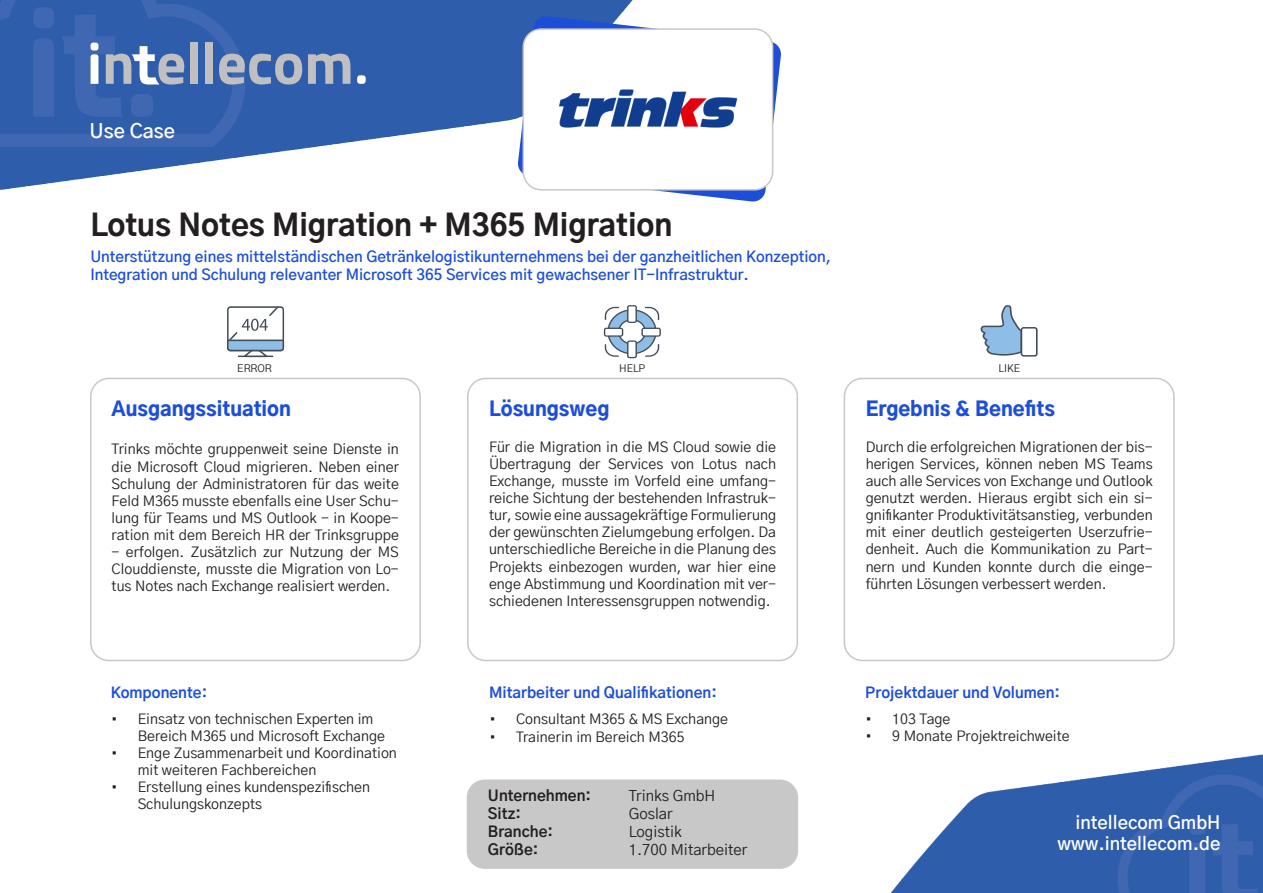
<style>
.page{position:relative;width:1263px;height:893px;background:#fff}
.page>*{position:absolute;margin:0;border:0;box-sizing:border-box;transform-origin:0 0}
.t1{font:800 30px "Gothic A1";color:#241f1f}
.t2{font:900 19.5px "Gothic A1";color:#1d4ed8}
.t3{font:600 19.5px "Gothic A1";color:#fff}
.t4{font:600 18px/21.6px "Gothic A1";color:#fff;text-align:right}
.t5{font:600 15px/18px "Gothic A1";color:#1d4ed8}
.t6{font:700 15px "Gothic A1";color:#1d4ed8}
.t7{font:15px "Gothic A1";color:#241f1f}
.t8{font:700 15px "Gothic A1";color:#241f1f}
.t9{font:14.25px/17.1px "Gothic A1";color:#241f1f;text-align:justify}
.t10{font:10.5px "Gothic A1";color:#241f1f}
</style>
<div class="page">
<img style="left:0;top:0;width:633px;height:190px">
<div style="left:90px;top:378px;width:331px;height:283px;border:2px solid #c8c8c8;border-radius:18px"></div>
<div style="left:844px;top:378px;width:331px;height:283px;border:2px solid #c8c8c8;border-radius:18px"></div>
<div style="left:467px;top:378px;width:331px;height:283px;border:2px solid #c8c8c8;border-radius:18px"></div>
<div style="left:190px;top:43px;width:8px;height:41px;background:#c0bfc1"></div>
<div style="left:205px;top:43px;width:8px;height:41px;background:#c0bfc1"></div>
<svg style="left:219px;top:54px;width:83px;height:31px;background:#8295b7"></svg>
<svg style="left:308px;top:54px;width:42px;height:30px"></svg>
<div style="left:91px;top:43px;width:7px;height:7px;background:#fff;border-radius:3px"></div>
<svg style="left:91px;top:54px;width:7px;height:30px"></svg>
<div style="left:357px;top:75px;width:9px;height:9px;background:#fff;border-radius:3px"></div>
<svg style="left:106px;top:46px;width:78px;height:39px;background:#8097bf"></svg>
<img style="left:890px;top:754px;width:373px;height:139px">
<svg style="left:517px;top:16px;width:264px;height:186px"></svg>
<svg style="left:227px;top:306px;width:57px;height:51px"></svg>
<svg style="left:604px;top:305px;width:57px;height:53px"></svg>
<svg style="left:980px;top:305px;width:57px;height:52px"></svg>
<div style="left:467px;top:779px;width:331px;height:90px;background:#c8c8c8;border-radius:18px"></div>
<div style="left:523px;top:29px;width:250px;height:161px;background:#fff;border-radius:18px"></div>
<div style="left:522px;top:28px;width:251px;height:163px;border:2px solid #c8c8c8;border-radius:18px"></div>
<img style="left:559px;top:89px;width:179px;height:39px">
<h2 class="t3" style="left:90px;top:115px;width:87px">Use Case</h2>
<h1 class="t1" style="left:90px;top:200px;width:584px">Lotus Notes Migration + M365 Migration</h1>
<p class="t5" style="left:90px;top:247px;width:742px">Unterstützung eines mittelständischen Getränkelogistikunternehmens bei der ganzheitlichen Konzeption,<br>Integration und Schulung relevanter Microsoft 365 Services mit gewachsener IT-Infrastruktur.</p>
<p class="t10" style="left:237px;top:360px;width:36px">ERROR</p>
<p class="t10" style="left:619px;top:360px;width:28px">HELP</p>
<p class="t10" style="left:999px;top:360px;width:23px">LIKE</p>
<h2 class="t2" style="left:112px;top:392px;width:181px">Ausgangssituation</h2>
<p class="t9" style="left:112px;top:440px;width:289px">Trinks möchte gruppenweit seine Dienste in die Microsoft Cloud migrieren. Neben einer Schulung der Administratoren für das weite Feld M365 musste ebenfalls eine User Schu&shy;lung für Teams und MS Outlook - in Koope&shy;ration mit dem Bereich HR der Trinksgruppe</p>
<p class="t9" style="left:112px;top:543px;width:289px">- erfolgen. Zusätzlich zur Nutzung der MS Clouddienste, musste die Migration von Lo&shy;tus Notes nach Exchange realisiert werden.</p>
<p class="t6" style="left:111px;top:681px;width:98px">Komponente:</p>
<p class="t9" style="left:138px;top:710px;width:249px;text-indent:-27px">• Einsatz von technischen Experten im<br>Bereich M365 und Microsoft Exchange</p>
<p class="t9" style="left:138px;top:744px;width:261px;text-indent:-27px">• Enge Zusammenarbeit und Koordination mit weiteren Fachbereichen</p>
<p class="t9" style="left:138px;top:778px;width:234px;text-indent:-27px">• Erstellung eines kundenspezifischen<br>Schulungskonzepts</p>
<h2 class="t2" style="left:489px;top:392px;width:122px">Lösungsweg</h2>
<p class="t9" style="left:489px;top:438px;width:289px">Für die Migration in die MS Cloud sowie die Übertragung der Services von Lotus nach Exchange, musste im Vorfeld eine umfang&shy;reiche Sichtung der bestehenden Infrastruk&shy;tur, sowie eine aussagekräftige Formulierung der gewünschten Zielumgebung erfolgen. Da unterschiedliche Bereiche in die Planung des Projekts einbezogen wurden, war hier eine enge Abstimmung und Koordination mit ver&shy;schiedenen Interessensgruppen notwendig.</p>
<p class="t6" style="left:489px;top:681px;width:229px">Mitarbeiter und Qualifikationen:</p>
<p class="t9" style="left:489px;top:710px;width:241px">• Consultant M365 &amp; MS Exchange</p>
<p class="t9" style="left:489px;top:728px;width:197px">• Trainerin im Bereich M365</p>
<p class="t8" style="left:488px;top:784px;width:105px">Unternehmen:</p>
<p class="t7" style="left:629px;top:784px;width:88px">Trinks GmbH</p>
<p class="t8" style="left:488px;top:802px;width:35px">Sitz:</p>
<p class="t7" style="left:629px;top:802px;width:45px">Goslar</p>
<p class="t8" style="left:488px;top:820px;width:67px">Branche:</p>
<p class="t7" style="left:629px;top:820px;width:55px">Logistik</p>
<p class="t8" style="left:488px;top:838px;width:52px">Größe:</p>
<p class="t7" style="left:629px;top:838px;width:120px">1.700 Mitarbeiter</p>
<h2 class="t2" style="left:866px;top:392px;width:191px">Ergebnis &amp; Benefits</h2>
<p class="t9" style="left:866px;top:438px;width:289px">Durch die erfolgreichen Migrationen der bis&shy;herigen Services, können neben MS Teams auch alle Services von Exchange und Outlook genutzt werden. Hieraus ergibt sich ein si&shy;gnifikanter Produktivitätsanstieg, verbunden mit einer deutlich gesteigerten Userzufrie&shy;denheit. Auch die Kommunikation zu Part&shy;nern und Kunden konnte durch die einge&shy;führten Lösungen verbessert werden.</p>
<p class="t6" style="left:865px;top:681px;width:196px">Projektdauer und Volumen:</p>
<p class="t9" style="left:865px;top:710px;width:87px">• 103 Tage</p>
<p class="t9" style="left:865px;top:727px;width:206px">• 9 Monate Projektreichweite</p>
<p class="t4" style="left:1057px;top:811px;width:164px">intellecom GmbH www.intellecom.de</p>
</div>
